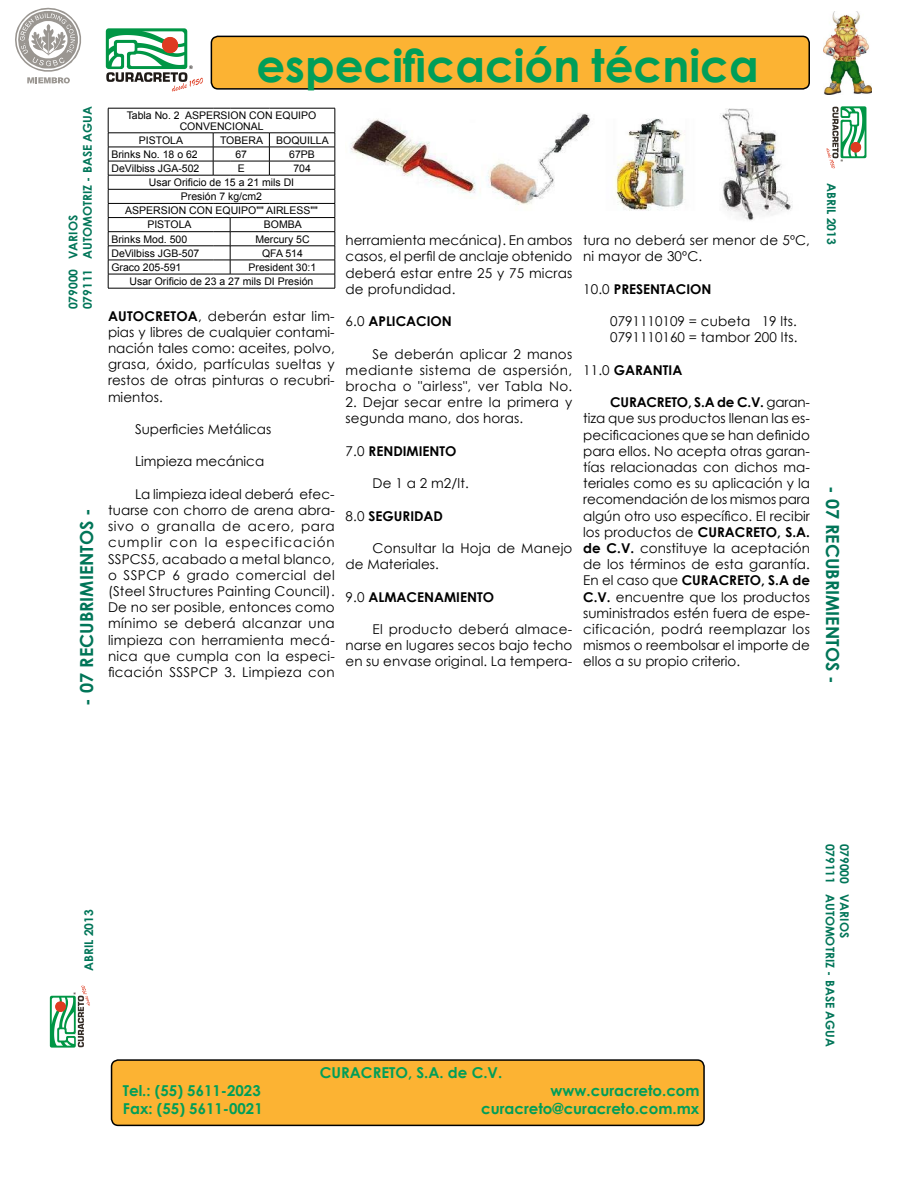
<style>
.page{position:relative;width:918px;height:1188px;background:#fff}
.page>*{position:absolute;margin:0;border:0;box-sizing:border-box;transform-origin:0 0}
.t1{font:700 45px "Century Gothic";color:#009e59}
.t2{font:700 18px "Century Gothic";color:#007558}
.t3{font:700 15px "Century Gothic";color:#009e59}
.t4{font:13.5px/16.2px "Century Gothic";letter-spacing:.01em;color:#000;text-align:justify}
.t5{font:700 13.5px "Century Gothic";color:#000}
.t6{font:700 12px/14.4px "Century Gothic";color:#007558}
.t7{font:10.5px/10.5px "Arial";color:#000;text-align:center}
.s1{font-weight:700}
.s2{font-weight:400}
</style>
<div class="page">
<div style="left:112px;top:1060px;width:592px;height:65px;background:#fcb333;border-radius:7px"></div>
<div style="left:111px;top:1059px;width:594px;height:67px;border:2px solid #000;border-radius:7px"></div>
<div style="left:211px;top:36px;width:598px;height:53px;background:#fcb333;border-radius:7px"></div>
<div style="left:211px;top:36px;width:599px;height:54px;border:2px solid #000;border-radius:7px"></div>
<svg style="left:826px;top:106px;width:40px;height:62px"></svg>
<svg style="left:50px;top:986px;width:40px;height:62px"></svg>
<svg style="left:106px;top:28px;width:97px;height:64px"></svg>
<svg style="left:15px;top:8px;width:66px;height:75px"></svg>
<img style="left:824px;top:11px;width:48px;height:84px">
<hr style="left:108px;top:108px;width:105px;height:1px;background:#000">
<svg style="left:213px;top:108px;width:17px;height:1px"></svg>
<hr style="left:230px;top:108px;width:39px;height:1px;background:#000">
<hr style="left:269px;top:108px;width:66px;height:1px;background:#000">
<hr style="left:108px;top:133px;width:105px;height:1px;background:#000">
<hr style="left:230px;top:133px;width:39px;height:1px;background:#000">
<hr style="left:269px;top:133px;width:66px;height:1px;background:#000">
<hr style="left:108px;top:147px;width:105px;height:1px;background:#000">
<hr style="left:230px;top:147px;width:39px;height:1px;background:#000">
<hr style="left:269px;top:147px;width:66px;height:1px;background:#000">
<hr style="left:108px;top:161px;width:105px;height:1px;background:#000">
<hr style="left:230px;top:161px;width:39px;height:1px;background:#000">
<hr style="left:269px;top:161px;width:66px;height:1px;background:#000">
<svg style="left:269px;top:133px;width:1px;height:42px"></svg>
<hr style="left:108px;top:175px;width:105px;height:1px;background:#000">
<svg style="left:213px;top:133px;width:17px;height:43px"></svg>
<hr style="left:230px;top:175px;width:39px;height:1px;background:#000">
<hr style="left:269px;top:175px;width:66px;height:1px;background:#000">
<hr style="left:108px;top:189px;width:105px;height:1px;background:#000">
<svg style="left:213px;top:189px;width:17px;height:1px"></svg>
<hr style="left:230px;top:189px;width:39px;height:1px;background:#000">
<hr style="left:269px;top:189px;width:66px;height:1px;background:#000">
<hr style="left:108px;top:203px;width:105px;height:1px;background:#000">
<svg style="left:213px;top:203px;width:17px;height:1px"></svg>
<hr style="left:230px;top:203px;width:39px;height:1px;background:#000">
<hr style="left:269px;top:203px;width:66px;height:1px;background:#000">
<hr style="left:108px;top:217px;width:105px;height:1px;background:#000">
<hr style="left:230px;top:217px;width:39px;height:1px;background:#000">
<hr style="left:269px;top:217px;width:66px;height:1px;background:#000">
<hr style="left:108px;top:231px;width:105px;height:1px;background:#000">
<hr style="left:230px;top:231px;width:39px;height:1px;background:#000">
<hr style="left:269px;top:231px;width:66px;height:1px;background:#000">
<hr style="left:108px;top:246px;width:105px;height:1px;background:#000">
<hr style="left:230px;top:246px;width:39px;height:1px;background:#000">
<hr style="left:269px;top:246px;width:66px;height:1px;background:#000">
<hr style="left:108px;top:260px;width:105px;height:1px;background:#000">
<hr style="left:230px;top:260px;width:39px;height:1px;background:#000">
<hr style="left:269px;top:260px;width:66px;height:1px;background:#000">
<hr style="left:108px;top:274px;width:105px;height:1px;background:#000">
<svg style="left:108px;top:108px;width:1px;height:180px"></svg>
<svg style="left:213px;top:217px;width:18px;height:58px"></svg>
<hr style="left:230px;top:274px;width:39px;height:1px;background:#000">
<hr style="left:269px;top:274px;width:66px;height:1px;background:#000">
<svg style="left:335px;top:108px;width:1px;height:180px"></svg>
<hr style="left:108px;top:288px;width:105px;height:1px;background:#000">
<svg style="left:213px;top:288px;width:17px;height:1px"></svg>
<hr style="left:230px;top:288px;width:39px;height:1px;background:#000">
<hr style="left:269px;top:288px;width:66px;height:1px;background:#000">
<img style="left:350px;top:108px;width:443px;height:113px">
<p class="t6" style="left:65px;top:309px;width:205px;rotate:-90deg">079000 VARIOS<br>079111 AUTOMOTRIZ - BASE AGUA</p>
<h2 class="t2" style="left:73px;top:706px;width:199px;rotate:-90deg">- 07 RECUBRIMIENTOS -</h2>
<h1 class="t1" style="left:256px;top:32px;width:504px">especificación técnica</h1>
<p class="t7" style="left:127px;top:110px;width:191px">Tabla No. 2 ASPERSION CON EQUIPO<br>CONVENCIONAL</p>
<p class="t7" style="left:139px;top:135px;width:46px">PISTOLA</p>
<p class="t7" style="left:220px;top:135px;width:110px">TOBERA BOQUILLA</p>
<p class="t7" style="left:111px;top:149px;width:88px">Brinks No. 18 o 62</p>
<p class="t7" style="left:235px;top:149px;width:13px">67</p>
<p class="t7" style="left:289px;top:149px;width:27px">67PB</p>
<p class="t7" style="left:111px;top:163px;width:89px">DeVilbiss JGA-502</p>
<p class="t7" style="left:238px;top:163px;width:9px">E</p>
<p class="t7" style="left:293px;top:163px;width:19px">704</p>
<p class="t7" style="left:149px;top:177px;width:147px">Usar Orificio de 15 a 21 mils DI</p>
<p class="t7" style="left:181px;top:191px;width:83px">Presión 7 kg/cm2</p>
<p class="t7" style="left:125px;top:205px;width:194px">ASPERSION CON EQUIPO"" AIRLESS""</p>
<p class="t7" style="left:147px;top:219px;width:46px">PISTOLA</p>
<p class="t7" style="left:264px;top:219px;width:39px">BOMBA</p>
<p class="t7" style="left:111px;top:234px;width:77px">Brinks Mod. 500</p>
<p class="t7" style="left:255px;top:234px;width:56px">Mercury 5C</p>
<p class="t7" style="left:111px;top:248px;width:89px">DeVilbiss JGB-507</p>
<p class="t7" style="left:262px;top:248px;width:42px">QFA 514</p>
<p class="t7" style="left:111px;top:262px;width:72px">Graco 205-591</p>
<p class="t7" style="left:130px;top:260px;width:188px;line-height:14.1px;text-align:right">President 30:1<br>Usar Orificio de 23 a 27 mils DI Presión</p>
<p class="t4" style="left:108px;top:307px;width:228px"><span class="s1">AUTOCRETOA</span>, deberán estar lim&shy;pias y libres de cualquier contami&shy;nación tales como: aceites, polvo, grasa, óxido, partículas sueltas y restos de otras pinturas o recubri&shy;mientos.</p>
<p class="t4" style="left:135px;top:421px;width:138px">Superficies Metálicas</p>
<p class="t4" style="left:135px;top:453px;width:131px">Limpieza mecánica</p>
<p class="t4" style="left:108px;top:486px;width:228px;text-indent:27px">La limpieza ideal deberá efec&shy;tuarse con chorro de arena abra&shy;sivo o granalla de acero, para cumplir con la especificación SSPCS5, acabado a metal blanco, o SSPCP 6 grado comercial del (Steel Structures Painting Council).<br>De no ser posible, entonces como mínimo se deberá alcanzar una limpieza con herramienta mecá&shy;nica que cumpla con la especi&shy;ficación SSSPCP 3. Limpieza con</p>
<p class="t4" style="left:346px;top:232px;width:228px">herramienta mecánica). En ambos casos, el perfil de anclaje obtenido deberá estar entre 25 y 75 micras de profundidad.</p>
<p class="t5" style="left:346px;top:311px;width:108px"><span class="s2">6.0</span> APLICACION</p>
<p class="t4" style="left:346px;top:345px;width:228px;text-indent:27px">Se deberán aplicar 2 manos mediante sistema de aspersión, brocha o "airless", ver Tabla No.</p>
<p class="t4" style="left:346px;top:394px;width:228px">2. Dejar secar entre la primera y segunda mano, dos horas.</p>
<p class="t5" style="left:346px;top:441px;width:112px"><span class="s2">7.0</span> RENDIMIENTO</p>
<p class="t4" style="left:373px;top:475px;width:98px">De 1 a 2 m2/lt.</p>
<p class="t5" style="left:346px;top:505px;width:99px"><span class="s2">8.0</span> SEGURIDAD</p>
<p class="t4" style="left:346px;top:540px;width:228px;text-indent:27px">Consultar la Hoja de Manejo de Materiales.</p>
<p class="t5" style="left:346px;top:586px;width:150px"><span class="s2">9.0</span> ALMACENAMIENTO</p>
<p class="t4" style="left:346px;top:621px;width:228px;text-indent:27px">El producto deberá almace&shy;narse en lugares secos bajo techo en su envase original. La tempera-</p>
<p class="t4" style="left:583px;top:232px;width:228px">tura no deberá ser menor de 5ºC, ni mayor de 30ºC.</p>
<p class="t5" style="left:583px;top:279px;width:130px"><span class="s2">10.0</span> PRESENTACION</p>
<p class="t4" style="left:610px;top:313px;width:189px">0791110109 = cubeta 19 lts.<br>0791110160 = tambor 200 lts.</p>
<p class="t5" style="left:583px;top:360px;width:101px"><span class="s2">11.0</span> GARANTIA</p>
<p class="t4" style="left:583px;top:394px;width:228px;text-indent:27px"><span class="s1">CURACRETO, S.A de C.V.</span> garan&shy;tiza que sus productos llenan las es&shy;pecificaciones que se han definido para ellos. No acepta otras garan&shy;tías relacionadas con dichos ma&shy;teriales como es su aplicación y la recomendación de los mismos para algún otro uso específico. El recibir los productos de <span class="s1">CURACRETO, S.A. de C.V.</span> constituye la aceptación de los términos de esta garantía.<br>En el caso que <span class="s1">CURACRETO, S.A de C.V.</span> encuentre que los productos suministrados estén fuera de espe&shy;cificación, podrá reemplazar los mismos o reembolsar el importe de ellos a su propio criterio.</p>
<p class="t6" style="left:839px;top:183px;width:63px;rotate:90deg">ABRIL 2013</p>
<h2 class="t2" style="left:846px;top:486px;width:199px;rotate:90deg">- 07 RECUBRIMIENTOS -</h2>
<p class="t6" style="left:81px;top:971px;width:63px;rotate:-90deg">ABRIL 2013</p>
<p class="t3" style="left:320px;top:1061px;width:184px">CURACRETO, S.A. de C.V.</p>
<p class="t3" style="left:123px;top:1079px;width:139px">Tel.: (55) 5611-2023</p>
<p class="t3" style="left:551px;top:1079px;width:151px">www.curacreto.com</p>
<p class="t3" style="left:123px;top:1097px;width:141px">Fax: (55) 5611-0021</p>
<p class="t3" style="left:481px;top:1097px;width:220px">curacreto@curacreto.com.mx</p>
<p class="t6" style="left:838px;top:844px;width:205px;rotate:90deg">079111 AUTOMOTRIZ - BASE AGUA</p>
<p class="t6" style="left:852px;top:844px;width:96px;rotate:90deg">079000 VARIOS</p>
</div>
